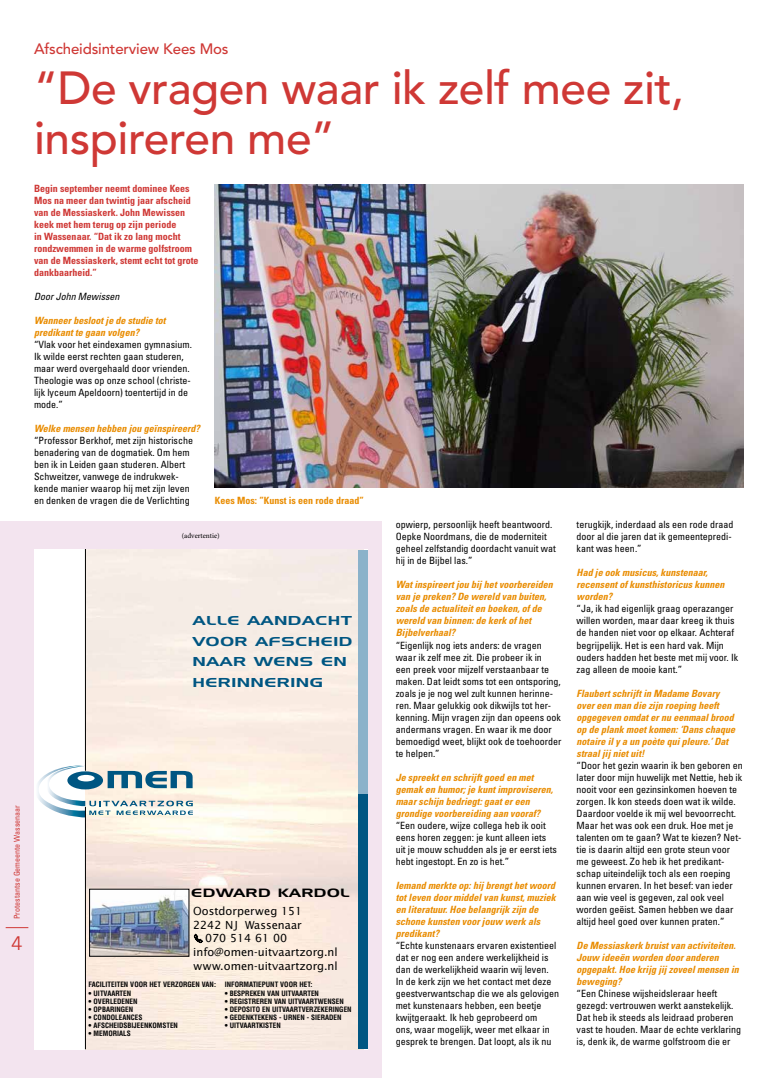
<style>
.page{position:relative;width:766px;height:1078px;background:#fff}
.page>*{position:absolute;margin:0;border:0;box-sizing:border-box;transform-origin:0 0}
.t1{font:500 46px/50px "Avenir LT Std";letter-spacing:-.01em;color:#cf3835}
.t2{font:19px "Trade Gothic LT Std";color:#cf3835}
.t3{font:500 15px "Avenir LT Std";letter-spacing:-.01em;color:#cf3835}
.t4{font:13px/20.4px "Gendron";letter-spacing:.065em;color:#005682}
.t5{font:12.1px "Gendron";letter-spacing:.06em;color:#000}
.t6{font:11.1px/13.9px "Lucida Sans";color:#000}
.t7{font:condensed 10px/12px "Univers LT Std";color:#000}
.t8{font:italic 700 condensed 10px/12px "Univers LT Std";color:#e98c00}
.t9{font:700 condensed 10px/12px "Univers LT Std";color:#cf3835}
.t10{font:700 condensed 10px "Univers LT Std";color:#e98c00}
.t11{font:italic condensed 10px "Univers LT Std";color:#000}
.t12{font:condensed 8px "Univers LT Std";color:#cf3835}
.t13{font:7.3px "Minion Pro";color:#000}
.t14{font:700 condensed 7.2px "Helvetica";color:#000}
.s1{font-family:"FF Dingbests"}
</style>
<div class="page">
<div style="left:0;top:522px;width:381px;height:555px;background:#f3e4ef"></div>
<svg style="left:6px;top:927px;width:22px;height:1px"></svg>
<div style="left:34px;top:549px;width:333px;height:500px;background:#fff"></div>
<img style="left:86px;top:549px;width:272px;height:499px">
<div style="left:358px;top:549px;width:9px;height:251px;background:#8bb2ca"></div>
<div style="left:358px;top:794px;width:9px;height:254px;background:#005682"></div>
<svg style="left:194px;top:933px;width:9px;height:9px"></svg>
<svg style="left:38px;top:765px;width:155px;height:52px"></svg>
<hr style="left:85px;top:549px;width:1px;height:221px;background:#000">
<hr style="left:85px;top:806px;width:1px;height:242px;background:#000">
<img style="left:91px;top:890px;width:96px;height:64px">
<img style="left:215px;top:184px;width:528px;height:304px">
<p class="t12" style="left:12px;top:918px;width:115px;rotate:-90deg">Protestantse Gemeente Wassenaar</p>
<h2 class="t2" style="left:11px;top:931px;width:13px">4</h2>
<h3 class="t3" style="left:34px;top:40px;width:196px">Afscheidsinterview Kees Mos</h3>
<h1 class="t1" style="left:34px;top:64px;width:651px">“De vragen waar ik zelf mee zit, inspireren me”</h1>
<p class="t9" style="left:34px;top:182px;width:166px">Begin september neemt dominee Kees Mos na meer dan twintig jaar afscheid van de Messiaskerk. John Mewissen keek met hem terug op zijn periode<br>in Wassenaar. “Dat ik zo lang mocht rondzwemmen in de warme golfstroom van de Messiaskerk, stemt echt tot grote dankbaarheid.”</p>
<p class="t11" style="left:34px;top:290px;width:87px">Door John Mewissen</p>
<p class="t8" style="left:34px;top:314px;width:133px">Wanneer besloot je de studie tot predikant te gaan volgen?</p>
<p class="t7" style="left:34px;top:338px;width:159px">“Vlak voor het eindexamen gymnasium.<br>Ik wilde eerst rechten gaan studeren, maar werd overgehaald door vrienden.<br>Theologie was op onze school (christe&shy;lijk lyceum Apeldoorn) toentertijd in de mode.”</p>
<p class="t8" style="left:34px;top:422px;width:167px">Welke mensen hebben jou geïnspireerd?</p>
<p class="t7" style="left:34px;top:434px;width:160px">“Professor Berkhof, met zijn historische benadering van de dogmatiek. Om hem ben ik in Leiden gaan studeren. Albert Schweitzer, vanwege de indrukwek&shy;kende manier waarop hij met zijn leven en denken de vragen die de Verlichting</p>
<p class="t7" style="left:395px;top:518px;width:161px">opwierp, persoonlijk heeft beantwoord.<br>Oepke Noordmans, die de moderniteit geheel zelfstandig doordacht vanuit wat hij in de Bijbel las.”</p>
<p class="t8" style="left:395px;top:578px;width:159px">Wat inspireert jou bij het voorbereiden van je preken? De wereld van buiten, zoals de actualiteit en boeken, of de wereld van binnen: de kerk of het<br>Bijbelverhaal?</p>
<p class="t7" style="left:395px;top:638px;width:167px">“Eigenlijk nog iets anders: de vragen waar ik zelf mee zit. Die probeer ik in<br>een preek voor mijzelf verstaanbaar te maken. Dat leidt soms tot een ontsporing, zoals je je nog wel zult kunnen herinne&shy;ren. Maar gelukkig ook dikwijls tot her&shy;kenning. Mijn vragen zijn dan opeens ook andermans vragen. En waar ik me door bemoedigd weet, blijkt ook de toehoorder te helpen.”</p>
<p class="t8" style="left:395px;top:770px;width:159px">Je spreekt en schrijft goed en met gemak en humor; je kunt improviseren, maar schijn bedriegt: gaat er een grondige voorbereiding aan vooraf?</p>
<p class="t7" style="left:395px;top:818px;width:163px">“Een oudere, wijze collega heb ik ooit eens horen zeggen: je kunt alleen iets uit je mouw schudden als je er eerst iets hebt ingestopt. En zo is het.”</p>
<p class="t8" style="left:395px;top:878px;width:161px">Iemand merkte op: hij brengt het woord tot leven door middel van kunst, muziek en literatuur. Hoe belangrijk zijn de schone kunsten voor jouw werk als predikant?</p>
<p class="t7" style="left:395px;top:938px;width:165px">“Echte kunstenaars ervaren existentieel dat er nog een andere werkelijkheid is dan de werkelijkheid waarin wij leven.<br>In de kerk zijn we het contact met deze geestverwantschap die we als gelovigen met kunstenaars hebben, een beetje kwijtgeraakt. Ik heb geprobeerd om<br>ons, waar mogelijk, weer met elkaar in gesprek te brengen. Dat loopt, als ik nu</p>
<p class="t10" style="left:215px;top:494px;width:150px">Kees Mos: ”Kunst is een rode draad”</p>
<p class="t7" style="left:576px;top:518px;width:158px">terugkijk, inderdaad als een rode draad door al die jaren dat ik gemeentepredi&shy;kant was heen.”</p>
<p class="t8" style="left:576px;top:566px;width:149px">Had je ook musicus, kunstenaar, recensent of kunsthistoricus kunnen worden?</p>
<p class="t7" style="left:576px;top:602px;width:163px">“Ja, ik had eigenlijk graag operazanger willen worden, maar daar kreeg ik thuis de handen niet voor op elkaar. Achteraf begrijpelijk. Het is een hard vak. Mijn ouders hadden het beste met mij voor. Ik zag alleen de mooie kant.”</p>
<p class="t8" style="left:576px;top:686px;width:160px">Flaubert schrijft in Madame Bovary over een man die zijn roeping heeft opgegeven omdat er nu eenmaal brood op de plank moet komen: ‘Dans chaque notaire il y a un poète qui pleure.’ Dat straal jij niet uit!</p>
<p class="t7" style="left:576px;top:758px;width:168px">“Door het gezin waarin ik ben geboren en later door mijn huwelijk met Nettie, heb ik nooit voor een gezinsinkomen hoeven te zorgen. Ik kon steeds doen wat ik wilde.<br>Daardoor voelde ik mij wel bevoorrecht.<br>Maar het was ook een druk. Hoe met je talenten om te gaan? Wat te kiezen? Net&shy;tie is daarin altijd een grote steun voor me geweest. Zo heb ik het predikant&shy;schap uiteindelijk toch als een roeping kunnen ervaren. In het besef: van ieder aan wie veel is gegeven, zal ook veel worden geëist. Samen hebben we daar altijd heel goed over kunnen praten.”</p>
<p class="t8" style="left:576px;top:938px;width:164px">De Messiaskerk bruist van activiteiten.<br>Jouw ideeën worden door anderen opgepakt. Hoe krijg jij zoveel mensen in beweging?</p>
<p class="t7" style="left:576px;top:986px;width:166px">“Een Chinese wijsheidsleraar heeft gezegd: vertrouwen werkt aanstekelijk.<br>Dat heb ik steeds als leidraad proberen vast te houden. Maar de echte verklaring is, denk ik, de warme golfstroom die er</p>
<p class="t13" style="left:182px;top:530px;width:39px">(advertentie)</p>
<h3 class="t4" style="left:193px;top:610px;width:161px">ALLE AANDACHT<br>VOOR AFSCHEID<br>NAAR WENS EN<br>HERINNERING</h3>
<p class="t5" style="left:191px;top:886px;width:160px">EDWARD KARDOL</p>
<p class="t6" style="left:193px;top:903px;width:146px">Oostdorperweg 151<br>2242 NJ Wassenaar<br><span class="s1">S</span> 070 514 61 00 info@omen-uitvaartzorg.nl www.omen-uitvaartzorg.nl</p>
<p class="t14" style="left:224px;top:979px;width:89px">INFORMATIEPUNT VOOR HET:</p>
<p class="t14" style="left:224px;top:988px;width:96px">• BESPREKEN VAN UITVAARTEN</p>
<p class="t14" style="left:224px;top:996px;width:121px">• REGISTREREN VAN UITVAARTWENSEN</p>
<p class="t14" style="left:224px;top:1004px;width:128px">• DEPOSITO EN UITVAARTVERZEKERINGEN</p>
<p class="t14" style="left:224px;top:1012px;width:118px">• GEDENKTEKENS - URNEN - SIERADEN</p>
<p class="t14" style="left:224px;top:1020px;width:58px">• UITVAARTKISTEN</p>
<p class="t14" style="left:89px;top:979px;width:129px">FACILITEITEN VOOR HET VERZORGEN VAN:</p>
<p class="t14" style="left:89px;top:988px;width:44px">• UITVAARTEN</p>
<p class="t14" style="left:89px;top:996px;width:50px">• OVERLEDENEN</p>
<p class="t14" style="left:89px;top:1004px;width:46px">• OPBARINGEN</p>
<p class="t14" style="left:89px;top:1012px;width:55px">• CONDOLEANCES</p>
<p class="t14" style="left:89px;top:1020px;width:91px">• AFSCHEIDSBIJEENKOMSTEN</p>
<p class="t14" style="left:89px;top:1028px;width:44px">• MEMORIALS</p>
</div>
